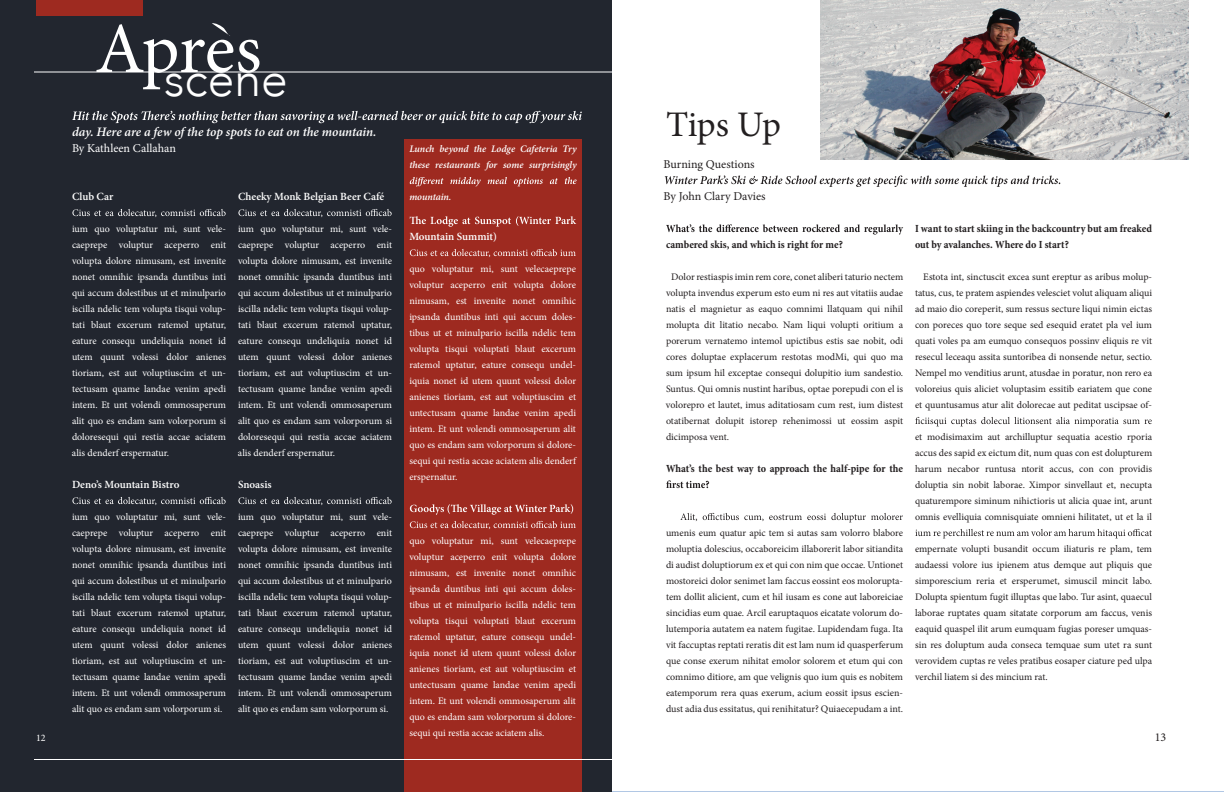
<style>
.page{position:relative;width:1224px;height:792px;background:#fff}
.page>*{position:absolute;margin:0;border:0;box-sizing:border-box;transform-origin:0 0}
.t1{font:72px "Minion Pro";letter-spacing:-.01em;color:#fff}
.t2{font:300 48px "Avenir";color:#fff}
.t3{font:36px "Minion Pro";letter-spacing:-.015em;color:#231f20}
.t4{font:italic 600 13px "Minion Pro";letter-spacing:-.005em;color:#fff}
.t5{font:12px "Minion Pro";color:#231f20}
.t6{font:12px "Minion Pro";letter-spacing:.005em;color:#fff}
.t7{font:700 condensed 11px/16px "Minion Pro";color:#231f20}
.t8{font:600 11px "Minion Pro";color:#fff}
.t9{font:10px/16px "Minion Pro";color:#fff;text-align:justify}
.t10{font:10px/16px "Minion Pro";color:#231f20;text-align:justify}
.t11{font:italic 600 10px/16px "Minion Pro";letter-spacing:-.005em;color:#fff}
</style>
<div class="page">
<div style="left:0;top:0;width:612px;height:792px;background:#22262f"></div>
<div style="left:36px;top:0;width:107px;height:16px;background:#9e2a20"></div>
<div style="left:404px;top:140px;width:178px;height:652px;background:#9e2a20"></div>
<hr style="left:34px;top:759px;width:607px;height:1px;background:#fff">
<svg style="left:72px;top:209px;width:154px;height:8px"></svg>
<svg style="left:72px;top:497px;width:154px;height:8px"></svg>
<svg style="left:238px;top:209px;width:154px;height:8px"></svg>
<svg style="left:238px;top:497px;width:154px;height:8px"></svg>
<svg style="left:72px;top:111px;width:510px;height:12px"></svg>
<svg style="left:410px;top:177px;width:167px;height:9px"></svg>
<svg style="left:410px;top:216px;width:166px;height:11px"></svg>
<svg style="left:410px;top:249px;width:166px;height:8px"></svg>
<svg style="left:410px;top:504px;width:163px;height:11px"></svg>
<svg style="left:410px;top:521px;width:166px;height:8px"></svg>
<svg style="left:665px;top:176px;width:395px;height:11px"></svg>
<svg style="left:666px;top:224px;width:237px;height:11px"></svg>
<svg style="left:666px;top:480px;width:43px;height:8px"></svg>
<svg style="left:680px;top:513px;width:223px;height:9px"></svg>
<svg style="left:915px;top:417px;width:237px;height:9px"></svg>
<svg style="left:915px;top:529px;width:237px;height:9px"></svg>
<img style="left:820px;top:0;width:368px;height:160px">
<hr style="left:612px;top:791px;width:612px;height:1px;background:#6490cb">
<hr style="left:34px;top:72px;width:578px;height:1px;background:#fff">
<svg style="left:212px;top:23px;width:18px;height:13px"></svg>
<p class="t9" style="left:36px;top:730px;width:11px">12</p>
<h1 class="t1" style="left:95px;top:1px;width:168px">Apres</h1>
<h2 class="t2" style="left:164px;top:51px;width:125px">scene</h2>
<h3 class="t4" style="left:72px;top:123px;width:306px">day. Here are a few of the top spots to eat on the mountain.</h3>
<p class="t6" style="left:72px;top:140px;width:105px">By Kathleen Callahan</p>
<p class="t11" style="left:409px;top:141px;width:169px">Lunch beyond the Lodge Cafeteria Try these restaurants for some surprisingly</p>
<p class="t11" style="left:409px;top:189px;width:44px">mountain.</p>
<p class="t8" style="left:409px;top:229px;width:89px">Mountain Summit)</p>
<p class="t9" style="left:409px;top:261px;width:168px">quo voluptatur mi, sunt velecaeprepe voluptur aceperro enit volupta dolore nimusam, est invenite nonet omnihic ipsanda duntibus inti qui accum doles&shy;tibus ut et minulpario iscilla ndelic tem volupta tisqui voluptati blaut excerum ratemol uptatur, eature consequ undel&shy;iquia nonet id utem quunt volessi dolor anienes tioriam, est aut voluptiuscim et untectusam quame landae venim apedi intem. Et unt volendi ommosaperum alit quo es endam sam volorporum si dolore&shy;sequi qui restia accae aciatem alis denderf erspernatur.</p>
<p class="t8" style="left:72px;top:189px;width:43px">Club Car</p>
<p class="t9" style="left:72px;top:221px;width:156px">ium quo voluptatur mi, sunt vele&shy;caeprepe voluptur aceperro enit volupta dolore nimusam, est invenite nonet omnihic ipsanda duntibus inti qui accum dolestibus ut et minulpario iscilla ndelic tem volupta tisqui volup&shy;tati blaut excerum ratemol uptatur, eature consequ undeliquia nonet id utem quunt volessi dolor anienes tioriam, est aut voluptiuscim et un&shy;tectusam quame landae venim apedi intem. Et unt volendi ommosaperum alit quo es endam sam volorporum si doloresequi qui restia accae aciatem alis denderf erspernatur.</p>
<p class="t8" style="left:72px;top:477px;width:109px">Deno’s Mountain Bistro</p>
<p class="t9" style="left:72px;top:509px;width:156px">ium quo voluptatur mi, sunt vele&shy;caeprepe voluptur aceperro enit volupta dolore nimusam, est invenite nonet omnihic ipsanda duntibus inti qui accum dolestibus ut et minulpario iscilla ndelic tem volupta tisqui volup&shy;tati blaut excerum ratemol uptatur, eature consequ undeliquia nonet id utem quunt volessi dolor anienes tioriam, est aut voluptiuscim et un&shy;tectusam quame landae venim apedi intem. Et unt volendi ommosaperum alit quo es endam sam volorporum si.</p>
<p class="t8" style="left:238px;top:189px;width:148px">Cheeky Monk Belgian Beer Café</p>
<p class="t9" style="left:238px;top:221px;width:156px">ium quo voluptatur mi, sunt vele&shy;caeprepe voluptur aceperro enit volupta dolore nimusam, est invenite nonet omnihic ipsanda duntibus inti qui accum dolestibus ut et minulpario iscilla ndelic tem volupta tisqui volup&shy;tati blaut excerum ratemol uptatur, eature consequ undeliquia nonet id utem quunt volessi dolor anienes tioriam, est aut voluptiuscim et un&shy;tectusam quame landae venim apedi intem. Et unt volendi ommosaperum alit quo es endam sam volorporum si doloresequi qui restia accae aciatem alis denderf erspernatur.</p>
<p class="t8" style="left:238px;top:477px;width:35px">Snoasis</p>
<p class="t9" style="left:238px;top:509px;width:156px">ium quo voluptatur mi, sunt vele&shy;caeprepe voluptur aceperro enit volupta dolore nimusam, est invenite nonet omnihic ipsanda duntibus inti qui accum dolestibus ut et minulpario iscilla ndelic tem volupta tisqui volup&shy;tati blaut excerum ratemol uptatur, eature consequ undeliquia nonet id utem quunt volessi dolor anienes tioriam, est aut voluptiuscim et un&shy;tectusam quame landae venim apedi intem. Et unt volendi ommosaperum alit quo es endam sam volorporum si.</p>
<p class="t9" style="left:409px;top:533px;width:168px">quo voluptatur mi, sunt velecaeprepe voluptur aceperro enit volupta dolore nimusam, est invenite nonet omnihic ipsanda duntibus inti qui accum doles&shy;tibus ut et minulpario iscilla ndelic tem volupta tisqui voluptati blaut excerum ratemol uptatur, eature consequ undel&shy;iquia nonet id utem quunt volessi dolor anienes tioriam, est aut voluptiuscim et untectusam quame landae venim apedi intem. Et unt volendi ommosaperum alit quo es endam sam volorporum si dolore&shy;sequi qui restia accae aciatem alis.</p>
<h3 class="t3" style="left:666px;top:100px;width:117px">Tips Up</h3>
<p class="t5" style="left:663px;top:156px;width:93px">Burning Questions</p>
<p class="t5" style="left:663px;top:188px;width:104px">By John Clary Davies</p>
<p class="t7" style="left:666px;top:236px;width:178px">cambered skis, and which is right for me?</p>
<p class="t10" style="left:666px;top:269px;width:239px;text-indent:5px">Dolor restiaspis imin rem core, conet aliberi taturio nectem volupta invendus experum esto eum ni res aut vitatiis audae natis el magnietur as eaquo comnimi llatquam qui nihil molupta dit litatio necabo. Nam liqui volupti oritium a porerum vernatemo intemol upictibus estis sae nobit, odi cores doluptae explacerum restotas modMi, qui quo ma sum ipsum hil exceptae consequi dolupitio ium sandestio.<br>Suntus. Qui omnis nustint haribus, optae porepudi con el is volorepro et lautet, imus aditatiosam cum rest, ium distest otatibernat dolupit istorep rehenimossi ut eossim aspit dicimposa vent.</p>
<p class="t7" style="left:666px;top:460px;width:239px">What’s the best way to approach the half-pipe for the</p>
<p class="t10" style="left:666px;top:525px;width:239px">umenis eum quatur apic tem si autas sam volorro blabore moluptia dolescius, occaboreicim illaborerit labor sitiandita di audist doluptiorum ex et qui con nim que occae. Untionet mostoreici dolor senimet lam faccus eossint eos molorupta&shy;tem dollit alicient, cum et hil iusam es cone aut laboreiciae sincidias eum quae. Arcil earuptaquos eicatate volorum do&shy;lutemporia autatem ea natem fugitae. Lupidendam fuga. Ita vit faccuptas reptati reratis dit est lam num id quasperferum que conse exerum nihitat emolor solorem et etum qui con comnimo ditiore, am que velignis quo ium quis es nobitem eatemporum rera quas exerum, acium eossit ipsus escien&shy;dust adia dus essitatus, qui renihitatur? Quiaecepudam a int.</p>
<p class="t7" style="left:915px;top:220px;width:239px">I want to start skiing in the backcountry but am freaked out by avalanches. Where do I start?</p>
<p class="t10" style="left:915px;top:269px;width:239px;text-indent:8px">Estota int, sinctuscit excea sunt ereptur as aribus molup&shy;tatus, cus, te pratem aspiendes velesciet volut aliquam aliqui ad maio dio coreperit, sum ressus secture liqui nimin eictas con poreces quo tore seque sed esequid eratet pla vel ium quati voles pa am eumquo consequos possinv eliquis re vit resecul leceaqu assita suntoribea di nonsende netur, sectio.<br>Nempel mo venditius arunt, atusdae in poratur, non rero ea voloreius quis aliciet voluptasim essitib eariatem que cone et quuntusamus atur alit dolorecae aut peditat uscipsae of-</p>
<p class="t10" style="left:915px;top:429px;width:239px">et modisimaxim aut archilluptur sequatia acestio rporia accus des sapid ex eictum dit, num quas con est dolupturem harum necabor runtusa ntorit accus, con con providis doluptia sin nobit laborae. Ximpor sinvellaut et, necupta quaturempore siminum nihictioris ut alicia quae int, arunt omnis evelliquia comnisquiate omnieni hilitatet, ut et la il</p>
<p class="t10" style="left:915px;top:541px;width:239px">empernate volupti busandit occum iliaturis re plam, tem audaessi volore ius ipienem atus demque aut pliquis que simporescium reria et ersperumet, simuscil mincit labo.<br>Dolupta spientum fugit illuptas que labo. Tur asint, quaecul laborae ruptates quam sitatate corporum am faccus, venis eaquid quaspel ilit arum eumquam fugias poreser umquas&shy;sin res doluptum auda conseca temquae sum utet ra sunt verovidem cuptas re veles pratibus eosaper ciature ped ulpa verchil liatem si des mincium rat.</p>
<p class="t5" style="left:1155px;top:729px;width:13px">13</p>
</div>
